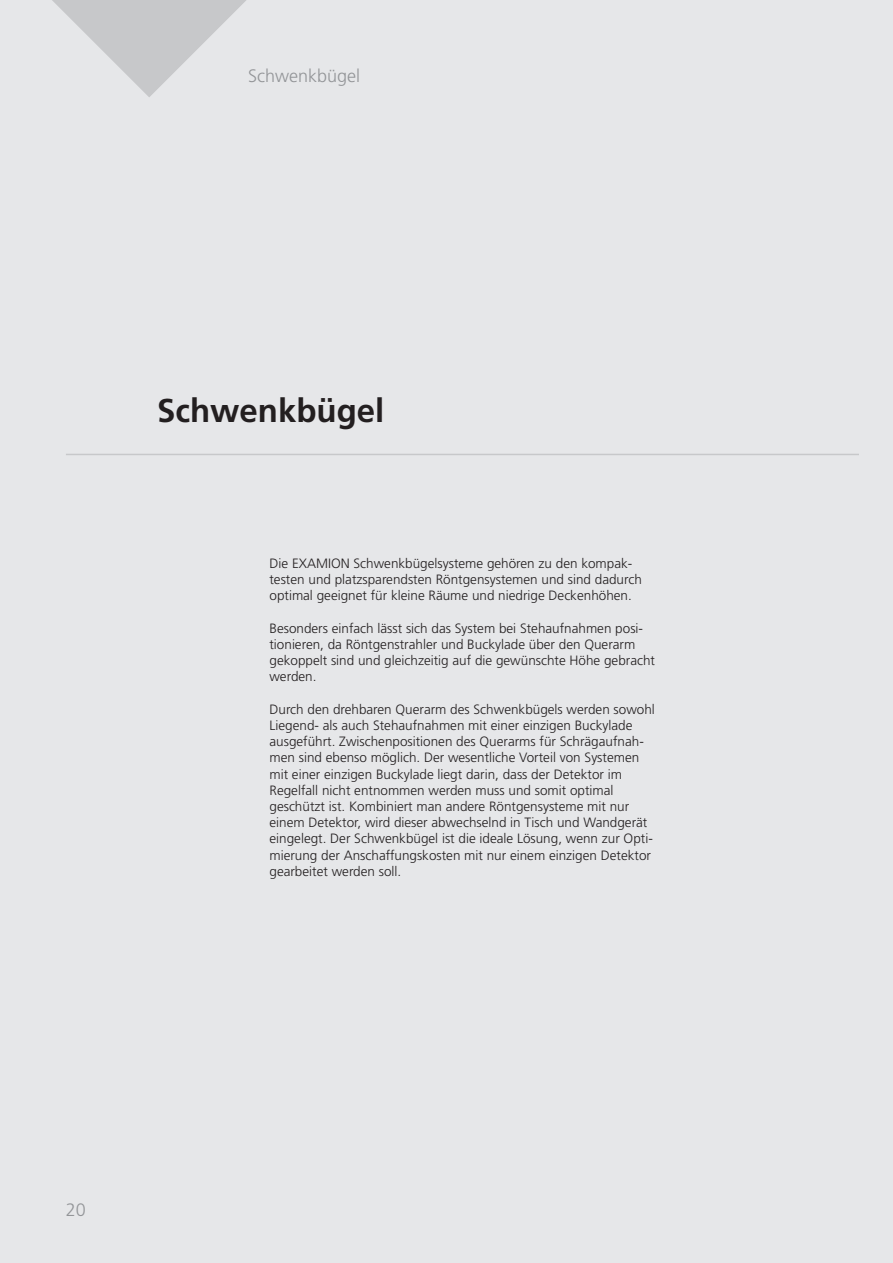
<style>
.page{position:relative;width:893px;height:1263px;background:#e6e7e9}
.page>*{position:absolute;margin:0;border:0;box-sizing:border-box;transform-origin:0 0}
.t1{font:700 33px "Frutiger LT Std";color:#231f20}
.t2{font:300 18px "Frutiger LT Std";color:#939598}
.t3{font:300 13.5px/16.2px "Frutiger LT Std";color:#231f20}
</style>
<div class="page">
<svg style="left:52px;top:0;width:194px;height:97px"></svg>
<hr style="left:66px;top:454px;width:793px;height:1px;background:#c7c8ca">
<h2 class="t2" style="left:248px;top:65px;width:114px">Schwenkbügel</h2>
<h1 class="t1" style="left:157px;top:391px;width:229px">Schwenkbügel</h1>
<p class="t3" style="left:269px;top:555px;width:374px">Die EXAMION Schwenkbügelsysteme gehören zu den kompak&shy;testen und platzsparendsten Röntgensystemen und sind dadurch optimal geeignet für kleine Räume und niedrige Deckenhöhen.</p>
<p class="t3" style="left:269px;top:620px;width:387px">Besonders einfach lässt sich das System bei Stehaufnahmen posi&shy;tionieren, da Röntgenstrahler und Buckylade über den Querarm gekoppelt sind und gleichzeitig auf die gewünschte Höhe gebracht werden.</p>
<p class="t3" style="left:269px;top:701px;width:387px">Durch den drehbaren Querarm des Schwenkbügels werden sowohl Liegend- als auch Stehaufnahmen mit einer einzigen Buckylade ausgeführt. Zwischenpositionen des Querarms für Schrägaufnah&shy;men sind ebenso möglich. Der wesentliche Vorteil von Systemen mit einer einzigen Buckylade liegt darin, dass der Detektor im Regelfall nicht entnommen werden muss und somit optimal geschützt ist. Kombiniert man andere Röntgensysteme mit nur einem Detektor, wird dieser abwechselnd in Tisch und Wandgerät eingelegt. Der Schwenkbügel ist die ideale Lösung, wenn zur Opti&shy;mierung der Anschaffungskosten mit nur einem einzigen Detektor gearbeitet werden soll.</p>
<h2 class="t2" style="left:66px;top:1199px;width:22px">20</h2>
</div>
